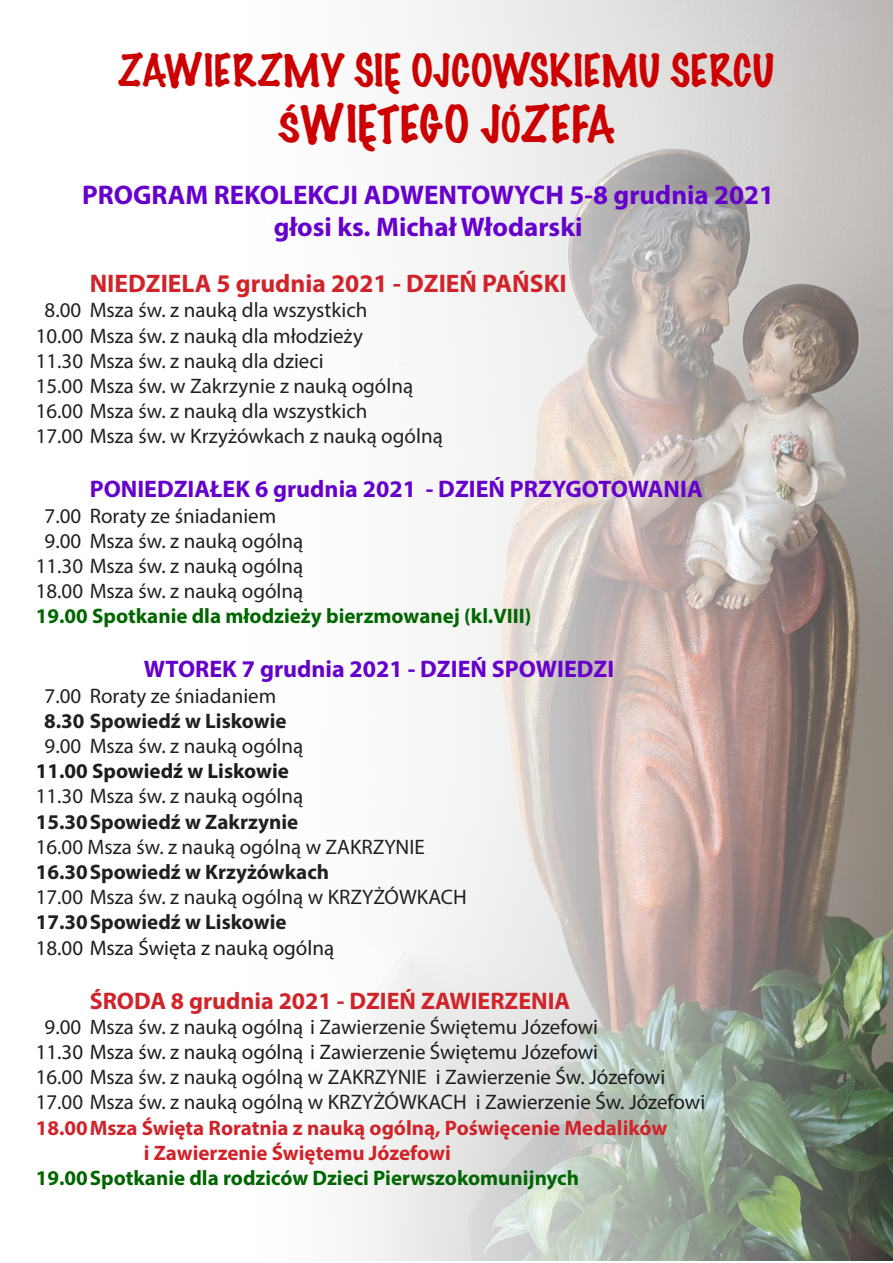
<style>
.page{position:relative;width:893px;height:1263px;background:#fff}
.page>*{position:absolute;margin:0;border:0;box-sizing:border-box;transform-origin:0 0}
.t1{font:100 46.5px "Marker Felt";color:#c00}
.t2{font:100 40.5px "Marker Felt";color:#c00}
.Domyślnie{font:700 27px "Myriad Pro";color:#60c}
.Domyślnie-2{font:700 25.5px "Myriad Pro";color:#d1232a}
.Domyślnie-3{font:700 24px "Myriad Pro";color:#60c}
.Domyślnie-4{font:700 24px "Myriad Pro";color:#d1232a}
.Domyślnie-5{font:21px "Myriad Pro";color:#231f20}
.Domyślnie-6{font:700 21px "Myriad Pro";color:#060}
.Domyślnie-7{font:700 21px "Myriad Pro";color:#231f20}
.Domyślnie-8{font:700 21px "Myriad Pro";color:#d1232a}
.Domyślnie-9{font:21px "Myriad Pro";color:#1c1c1c}
.Domyślnie-10{font:700 21px "Myriad Pro";color:#1c1c1c}
.s1{color:#1c1c1c}
</style>
<div class="page">
<img style="left:358px;top:1px;width:535px;height:1260px">
<p class="t2" style="left:119px;top:39px;width:657px">ZAWIERZMY SIĘ OJCOWSKIEMU SERCU</p>
<p class="t1" style="left:278px;top:88px;width:339px">ŚWIĘTEGO JÓZEFA</p>
<p class="Domyślnie" style="left:82px;top:177px;width:694px">PROGRAM REKOLEKCJI ADWENTOWYCH 5-8 grudnia 2021</p>
<p class="Domyślnie" style="left:274px;top:210px;width:310px">głosi ks. Michał Włodarski</p>
<p class="Domyślnie-2" style="left:90px;top:267px;width:478px">NIEDZIELA 5 grudnia 2021 - DZIEŃ PAŃSKI</p>
<p class="Domyślnie-5" style="left:45px;top:297px;width:324px">8.00 Msza św. z nauką dla wszystkich</p>
<p class="Domyślnie-5" style="left:36px;top:323px;width:329px">10.00 Msza św. z nauką dla młodzieży</p>
<p class="Domyślnie-5" style="left:36px;top:348px;width:290px">11.30 Msza św. z nauką dla dzieci</p>
<p class="Domyślnie-5" style="left:36px;top:373px;width:379px">15.00 Msza św. w Zakrzynie z nauką ogólną</p>
<p class="Domyślnie-5" style="left:36px;top:398px;width:333px">16.00 Msza św. z nauką dla wszystkich</p>
<p class="Domyślnie-5" style="left:36px;top:423px;width:409px">17.00 Msza św. w Krzyżówkach z nauką ogólną</p>
<p class="Domyślnie-3" style="left:90px;top:474px;width:615px">PONIEDZIAŁEK 6 grudnia 2021 - DZIEŃ PRZYGOTOWANIA</p>
<p class="Domyślnie-5" style="left:45px;top:503px;width:233px">7.00 Roraty ze śniadaniem</p>
<p class="Domyślnie-5" style="left:45px;top:528px;width:260px">9.00 Msza św. z nauką ogólną</p>
<p class="Domyślnie-5" style="left:36px;top:553px;width:269px">11.30 Msza św. z nauką ogólną</p>
<p class="Domyślnie-5" style="left:36px;top:578px;width:269px">18.00 Msza św. z nauką ogólną</p>
<p class="Domyślnie-6" style="left:36px;top:603px;width:497px">19.00 Spotkanie dla młodzieży bierzmowanej (kl.VIII)</p>
<p class="Domyślnie-3" style="left:144px;top:654px;width:472px">WTOREK 7 grudnia 2021 - DZIEŃ SPOWIEDZI</p>
<p class="Domyślnie-5" style="left:45px;top:683px;width:233px">7.00 Roraty ze śniadaniem</p>
<p class="Domyślnie-7" style="left:44px;top:707px;width:244px">8.30 Spowiedź w Liskowie</p>
<p class="Domyślnie-5" style="left:45px;top:733px;width:260px">9.00 Msza św. z nauką ogólną</p>
<p class="Domyślnie-10" style="left:36px;top:757px;width:255px">11.00 Spowiedź w Liskowie</p>
<p class="Domyślnie-5" style="left:36px;top:783px;width:269px">11.30 Msza św. z nauką ogólną</p>
<p class="Domyślnie-7" style="left:36px;top:808px;width:264px">15.30Spowiedź w Zakrzynie</p>
<p class="Domyślnie-5" style="left:36px;top:834px;width:391px">16.00 Msza św. z nauką ogólną w ZAKRZYNIE</p>
<p class="Domyślnie-7" style="left:36px;top:858px;width:295px">16.30Spowiedź w Krzyżówkach</p>
<p class="Domyślnie-5" style="left:36px;top:884px;width:433px">17.00 Msza św. z nauką ogólną w KRZYŻÓWKACH</p>
<p class="Domyślnie-7" style="left:36px;top:909px;width:252px">17.30Spowiedź w Liskowie</p>
<p class="Domyślnie-9" style="left:36px;top:935px;width:300px">18.00 Msza Święta z nauką ogólną</p>
<p class="Domyślnie-4" style="left:90px;top:985px;width:482px">ŚRODA 8 grudnia 2021 - DZIEŃ ZAWIERZENIA</p>
<p class="Domyślnie-5" style="left:45px;top:1014px;width:555px">9.00 Msza św. z nauką ogólną i Zawierzenie Świętemu Józefowi</p>
<p class="Domyślnie-9" style="left:36px;top:1039px;width:564px">11.30 Msza św. z nauką ogólną i Zawierzenie Świętemu Józefowi</p>
<p class="Domyślnie-5" style="left:36px;top:1064px;width:631px">16.00 Msza św. z nauką ogólną w ZAKRZYNIE <span class="s1">i Zawierzenie Św. Józefowi</span></p>
<p class="Domyślnie-5" style="left:36px;top:1089px;width:671px">17.00 Msza św. z nauką ogólną w KRZYŻÓWKACH <span class="s1">i Zawierzenie Św. Józefowi</span></p>
<p class="Domyślnie-8" style="left:36px;top:1114px;width:633px">18.00Msza Święta Roratnia z nauką ogólną, Poświęcenie Medalików</p>
<p class="Domyślnie-8" style="left:144px;top:1139px;width:309px">i Zawierzenie Świętemu Józefowi</p>
<p class="Domyślnie-6" style="left:36px;top:1164px;width:545px">19.00Spotkanie dla rodziców Dzieci Pierwszokomunijnych</p>
</div>
